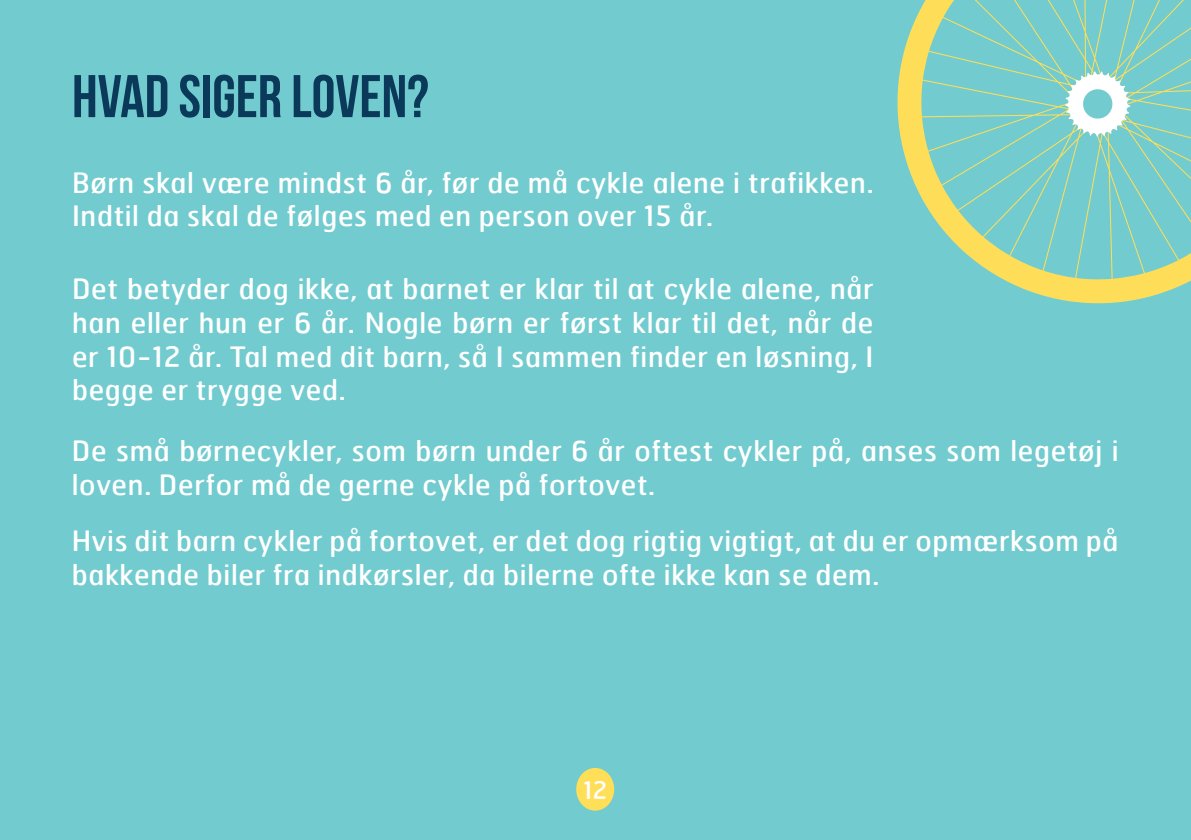
<style>
.page{position:relative;width:1191px;height:840px;background:#fff}
.page>*{position:absolute;margin:0;border:0;box-sizing:border-box;transform-origin:0 0}
.t1{font:60px "Bebas Neue";color:#0a3959}
.t2{font:28px/33.6px "Hermes";letter-spacing:.025em;color:#fff}
.t3{font:24px "Hermes";color:#fff}
</style>
<div class="page">
<div style="left:0;top:0;width:1191px;height:839px;background:#72cbcf"></div>
<svg style="left:897px;top:0;width:294px;height:304px"></svg>
<svg style="left:1065px;top:71px;width:65px;height:66px"></svg>
<div style="left:576px;top:767px;width:38px;height:43px;background:#ffde58;border-radius:50%"></div>
<p class="t1" style="left:72px;top:63px;width:358px">HVAD SIGER LOVEN?</p>
<p class="t2" style="left:72px;top:165px;width:803px">Børn skal være mindst 6 år, før de må cykle alene i trafikken.<br>Indtil da skal de følges med en person over 15 år.</p>
<p class="t2" style="left:72px;top:271px;width:803px;text-align:justify">Det betyder dog ikke, at barnet er klar til at cykle alene, når han eller hun er 6 år. Nogle børn er først klar til det, når de er 10-12 år. Tal med dit barn, så I sammen finder en løsning, I begge er trygge ved.</p>
<p class="t2" style="left:72px;top:433px;width:1048px">De små børnecykler, som børn under 6 år oftest cykler på, anses som legetøj i loven. Derfor må de gerne cykle på fortovet.</p>
<p class="t2" style="left:72px;top:523px;width:1048px">Hvis dit barn cykler på fortovet, er det dog rigtig vigtigt, at du er opmærksom på bakkende biler fra indkørsler, da bilerne ofte ikke kan se dem.</p>
<p class="t3" style="left:583px;top:774px;width:25px">12</p>
</div>
